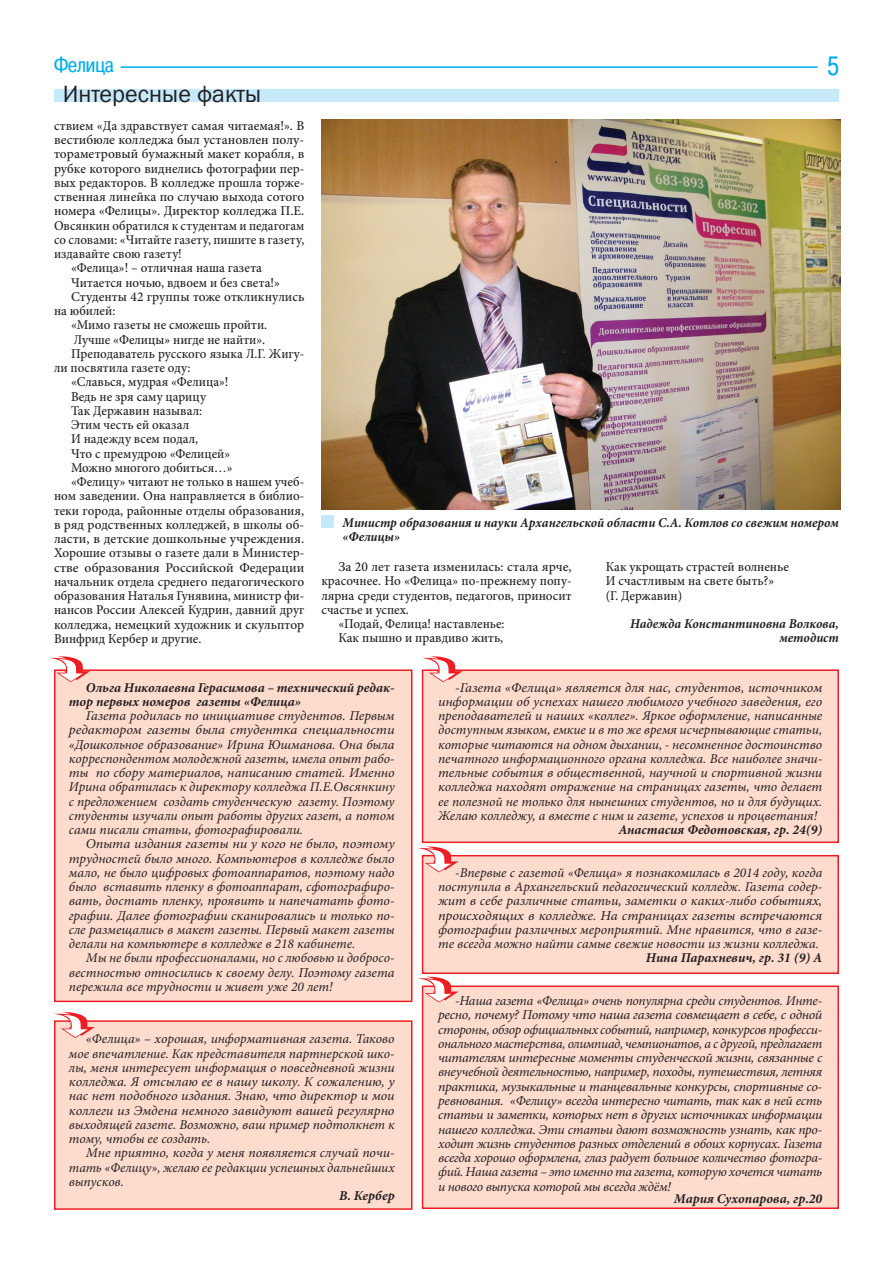
<style>
.page{position:relative;width:893px;height:1263px;background:#fff}
.page>*{position:absolute;margin:0;border:0;box-sizing:border-box;transform-origin:0 0}
.t1{font:26.55px "Pragmatica Cond C";color:#00aeef}
.t2{font:24.15px "Franklin Gothic";color:#231f20}
.t3{font:21px "Pragmatica Cond C";color:#00aeef}
.t4{font:italic 13.5px/14.2px "Minion Pro";color:#231f20;text-align:justify}
.t5{font:500 13.5px "Minion Pro";color:#231f20}
.t6{font:500 13.5px/14.2px "Minion Pro";color:#231f20;scale:.96 1}
.t7{font:italic 13.5px/14.2px "Minion Pro";color:#231f20;text-align:justify;scale:1.04 1}
.t8{font:italic 13.5px/14.2px "Minion Pro";color:#231f20;text-align:justify;scale:1.05 1}
.t9{font:italic 700 13.5px/14.2px "Minion Pro";color:#231f20}
.t10{font:italic 700 13.5px/14.2px "Minion Pro";color:#231f20;text-align:right;scale:.96 1}
.t11{font:500 13.5px "Minion Pro";color:#231f20;scale:.95 1}
</style>
<div class="page">
<hr style="left:121px;top:66px;width:696px;height:2px;background:#00aeef">
<div style="left:54px;top:669px;width:358px;height:333px;background:#fddcce;border:2px solid #ee1d23"></div>
<div style="left:422px;top:669px;width:417px;height:174px;background:#fddcce;border:2px solid #ee1d23"></div>
<div style="left:422px;top:855px;width:417px;height:119px;background:#fddcce;border:2px solid #ee1d23"></div>
<div style="left:422px;top:985px;width:417px;height:224px;background:#fddcce;border:2px solid #ee1d23"></div>
<div style="left:54px;top:1020px;width:358px;height:190px;background:#fddcce;border:2px solid #ee1d23"></div>
<div style="left:54px;top:89px;width:785px;height:12px;background:#c6eafa"></div>
<img style="left:321px;top:120px;width:520px;height:389px">
<div style="left:321px;top:515px;width:13px;height:13px;background:#c6eafa"></div>
<svg style="left:50px;top:656px;width:40px;height:26px"></svg>
<svg style="left:422px;top:656px;width:41px;height:26px"></svg>
<svg style="left:54px;top:1012px;width:41px;height:26px"></svg>
<svg style="left:418px;top:846px;width:41px;height:26px"></svg>
<svg style="left:418px;top:977px;width:41px;height:25px"></svg>
<h3 class="t3" style="left:54px;top:53px;width:61px">Фелица</h3>
<h1 class="t1" style="left:827px;top:50px;width:13px">5</h1>
<h2 class="t2" style="left:63px;top:79px;width:200px">Интересные факты</h2>
<p class="t5" style="left:54px;top:116px;width:252px">ствием «Да здравствует самая читаемая!». В</p>
<p class="t5" style="left:54px;top:131px;width:252px">вестибюле колледжа был установлен полу-</p>
<p class="t5" style="left:54px;top:145px;width:252px">тораметровый бумажный макет корабля, в</p>
<p class="t5" style="left:54px;top:159px;width:252px">рубке которого виднелись фотографии пер-</p>
<p class="t5" style="left:54px;top:173px;width:252px">вых редакторов. В колледже прошла торже-</p>
<p class="t5" style="left:54px;top:188px;width:252px">ственная линейка по случаю выхода сотого</p>
<p class="t5" style="left:54px;top:202px;width:252px">номера «Фелицы». Директор колледжа П.Е.</p>
<p class="t11" style="left:54px;top:216px;width:265px">Овсянкин обратился к студентам и педагогам</p>
<p class="t11" style="left:54px;top:230px;width:265px">со словами: «Читайте газету, пишите в газету,</p>
<p class="t6" style="left:54px;top:247px;width:135px">издавайте свою газету!</p>
<p class="t6" style="left:71px;top:261px;width:200px">«Фелица»! – отличная наша газета</p>
<p class="t6" style="left:71px;top:275px;width:219px">Читается ночью, вдвоем и без света!»</p>
<p class="t5" style="left:71px;top:287px;width:235px">Студенты 42 группы тоже откликнулись</p>
<p class="t6" style="left:54px;top:304px;width:65px">на юбилей:</p>
<p class="t6" style="left:71px;top:318px;width:206px">«Мимо газеты не сможешь пройти.</p>
<p class="t6" style="left:74px;top:332px;width:201px">Лучше «Фелицы» нигде не найти».</p>
<p class="t6" style="left:71px;top:346px;width:245px">Преподаватель русского языка Л.Г. Жигу-</p>
<p class="t6" style="left:54px;top:361px;width:144px">ли посвятила газете оду:</p>
<p class="t6" style="left:71px;top:375px;width:166px">«Славься, мудрая «Фелица»!</p>
<p class="t6" style="left:71px;top:389px;width:142px">Ведь не зря саму царицу</p>
<p class="t6" style="left:71px;top:403px;width:138px">Так Державин называл:</p>
<p class="t6" style="left:71px;top:418px;width:125px">Этим честь ей оказал</p>
<p class="t6" style="left:71px;top:432px;width:134px">И надежду всем подал,</p>
<p class="t6" style="left:71px;top:446px;width:167px">Что с премудрою «Фелицей»</p>
<p class="t6" style="left:71px;top:460px;width:170px">Можно многого добиться…»</p>
<p class="t6" style="left:71px;top:475px;width:245px">«Фелицу» читают не только в нашем учеб-</p>
<p class="t5" style="left:54px;top:487px;width:252px">ном заведении. Она направляется в библио-</p>
<p class="t5" style="left:54px;top:501px;width:252px">теки города, районные отделы образования,</p>
<p class="t5" style="left:54px;top:515px;width:252px">в ряд родственных колледжей, в школы об-</p>
<p class="t5" style="left:54px;top:530px;width:252px">ласти, в детские дошкольные учреждения.</p>
<p class="t5" style="left:54px;top:544px;width:252px">Хорошие отзывы о газете дали в Министер-</p>
<p class="t5" style="left:54px;top:558px;width:252px">стве образования Российской Федерации</p>
<p class="t5" style="left:54px;top:572px;width:252px">начальник отдела среднего педагогического</p>
<p class="t11" style="left:54px;top:587px;width:265px">образования Наталья Гунявина, министр фи-</p>
<p class="t6" style="left:54px;top:603px;width:262px">нансов России Алексей Кудрин, давний друг</p>
<p class="t5" style="left:54px;top:615px;width:252px">колледжа, немецкий художник и скульптор</p>
<p class="t6" style="left:54px;top:631px;width:155px">Винфрид Кербер и другие.</p>
<p class="t10" style="left:343px;top:515px;width:519px;text-align:left">Министр образования и науки Архангельской области С.А. Котлов со свежим номером «Фелицы»</p>
<p class="t5" style="left:338px;top:558px;width:235px">За 20 лет газета изменилась: стала ярче,</p>
<p class="t6" style="left:321px;top:574px;width:262px">красочнее. Но «Фелица» по-прежнему попу-</p>
<p class="t5" style="left:321px;top:586px;width:252px">лярна среди студентов, педагогов, приносит</p>
<p class="t6" style="left:321px;top:602px;width:93px">счастье и успех.</p>
<p class="t6" style="left:338px;top:617px;width:175px">«Подай, Фелица! наставленье:</p>
<p class="t6" style="left:338px;top:631px;width:173px">Как пышно и правдиво жить,</p>
<p class="t6" style="left:606px;top:560px;width:192px">Как укрощать страстей волненье<br>И счастливым на свете быть?» (Г. Державин)</p>
<p class="t10" style="left:630px;top:616px;width:219px">Надежда Константиновна Волкова, методист</p>
<p class="t9" style="left:69px;top:680px;width:327px;text-indent:17px">Ольга Николаевна Герасимова – технический редак&shy;тор первых номеров газеты «Фелица»</p>
<p class="t4" style="left:69px;top:709px;width:327px;text-indent:17px">Газета родилась по инициативе студентов. Первым редактором газеты была студентка специальности «Дошкольное образование» Ирина Юшманова. Она была корреспондентом молодежной газеты, имела опыт рабо&shy;ты по сбору материалов, написанию статей. Именно Ирина обратилась к директору колледжа П.Е.Овсянкину с предложением создать студенческую газету. Поэтому студенты изучали опыт работы других газет, а потом сами писали статьи, фотографировали.</p>
<p class="t8" style="left:69px;top:837px;width:312px;text-indent:17px">Опыта издания газеты ни у кого не было, поэтому трудностей было много. Компьютеров в колледже было мало, не было цифровых фотоаппаратов, поэтому надо было вставить пленку в фотоаппарат, сфотографиро&shy;вать, достать пленку, проявить и напечатать фото&shy;графии. Далее фотографии сканировались и только по&shy;сле размещались в макет газеты. Первый макет газеты делали на компьютере в колледже в 218 кабинете.</p>
<p class="t4" style="left:69px;top:951px;width:327px;text-indent:17px">Мы не были профессионалами, но с любовью и добросо&shy;вестностью относились к своему делу. Поэтому газета пережила все трудности и живет уже 20 лет!</p>
<p class="t4" style="left:69px;top:1032px;width:327px;text-indent:17px">«Фелица» – хорошая, информативная газета. Таково мое впечатление. Как представителя партнерской шко&shy;лы, меня интересует информация о повседневной жизни колледжа. Я отсылаю ее в нашу школу. К сожалению, у нас нет подобного издания. Знаю, что директор и мои коллеги из Эмдена немного завидуют вашей регулярно выходящей газете. Возможно, ваш пример подтолкнет к тому, чтобы ее создать.</p>
<p class="t4" style="left:69px;top:1146px;width:327px;text-indent:17px">Мне приятно, когда у меня появляется случай почи&shy;тать «Фелицу», желаю ее редакции успешных дальнейших выпусков.</p>
<p class="t9" style="left:339px;top:1188px;width:57px">В. Кербер</p>
<p class="t7" style="left:438px;top:680px;width:371px;text-indent:17px">-Газета «Фелица» является для нас, студентов, источником информации об успехах нашего любимого учебного заведения, его преподавателей и наших «коллег». Яркое оформление, написанные доступным языком, емкие и в то же время исчерпывающие статьи, которые читаются на одном дыхании, - несомненное достоинство печатного информационного органа колледжа. Все наиболее значи&shy;тельные события в общественной, научной и спортивной жизни колледжа находят отражение на страницах газеты, что делает ее полезной не только для нынешних студентов, но и для будущих.<br>Желаю колледжу, а вместе с ним и газете, успехов и процветания!</p>
<p class="t9" style="left:618px;top:822px;width:205px">Анастасия Федотовская, гр. 24(9)</p>
<p class="t4" style="left:438px;top:865px;width:386px;text-indent:17px">-Впервые с газетой «Фелица» я познакомилась в 2014 году, когда поступила в Архангельский педагогический колледж. Газета содер&shy;жит в себе различные статьи, заметки о каких-либо событиях, происходящих в колледже. На страницах газеты встречаются фотографии различных мероприятий. Мне нравится, что в газе&shy;те всегда можно найти самые свежие новости из жизни колледжа.</p>
<p class="t9" style="left:646px;top:951px;width:178px">Нина Парахневич, гр. 31 (9) А</p>
<p class="t4" style="left:438px;top:994px;width:386px;text-indent:17px">-Наша газета «Фелица» очень популярна среди студентов. Инте&shy;ресно, почему? Потому что наша газета совмещает в себе, с одной стороны, обзор официальных событий, например, конкурсов професси&shy;онального мастерства, олимпиад, чемпионатов, а с другой, предлагает читателям интересные моменты студенческой жизни, связанные с внеучебной деятельностью, например, походы, путешествия, летняя практика, музыкальные и танцевальные конкурсы, спортивные со&shy;ревнования. «Фелицу» всегда интересно читать, так как в ней есть статьи и заметки, которых нет в других источниках информации нашего колледжа. Эти статьи дают возможность узнать, как про&shy;ходит жизнь студентов разных отделений в обоих корпусах. Газета всегда хорошо оформлена, глаз радует большое количество фотогра&shy;фий. Наша газета – это именно та газета, которую хочется читать и нового выпуска которой мы всегда ждём!</p>
<p class="t9" style="left:674px;top:1191px;width:150px">Мария Сухопарова, гр.20</p>
</div>
